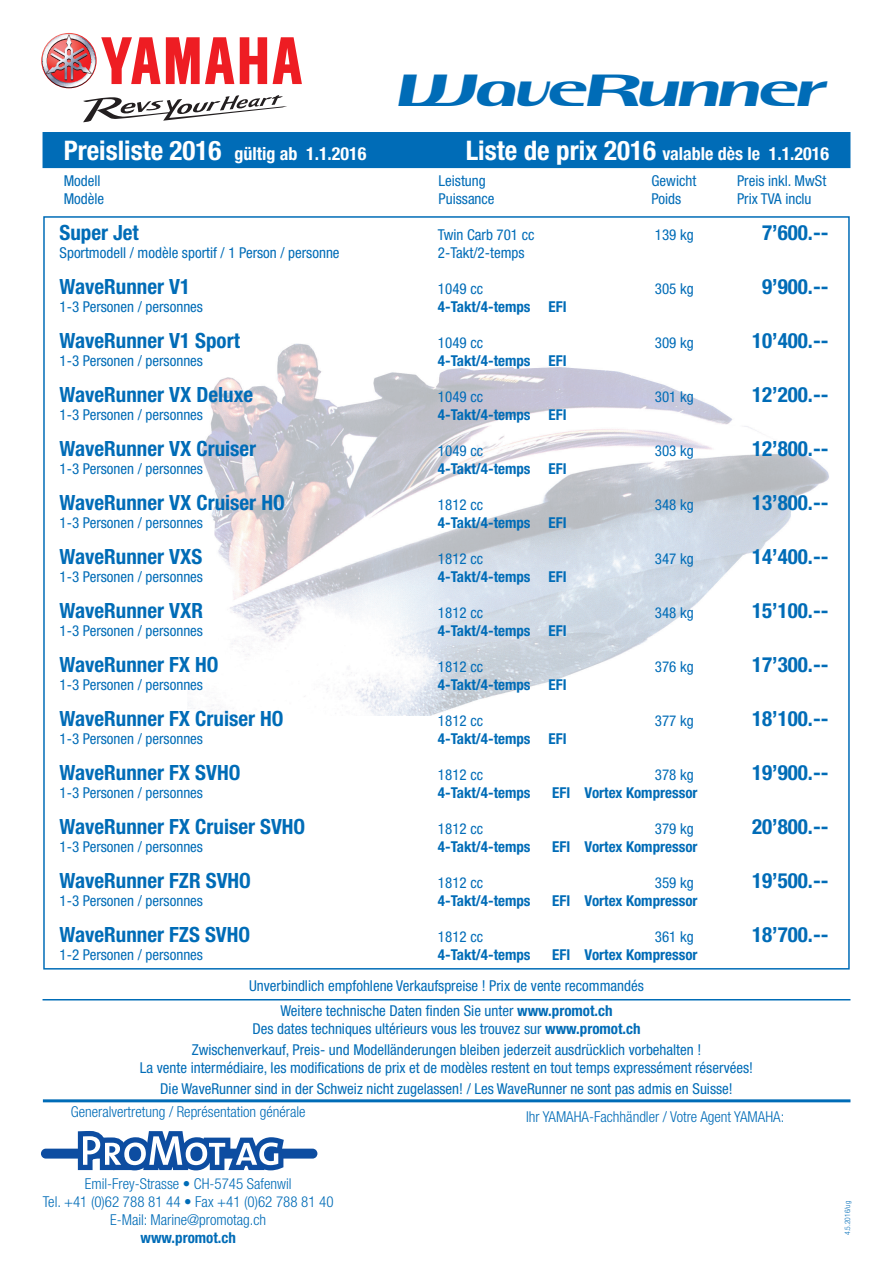
<style>
.page{position:relative;width:893px;height:1263px;background:#fff}
.page>*{position:absolute;margin:0;border:0;box-sizing:border-box;transform-origin:0 0}
.t1{font:39px "Koolhoven One Zero One";color:#006cb7}
._2-Takt_Tab_d{font:700 condensed 21px "Helvetica Neue";color:#006cb7}
._2-Takt_Tab_d-2{font:700 condensed 18px "Helvetica Neue";color:#fff}
._2-Takt_Tab_d-3{font:condensed 15px "Helvetica Neue";color:#006cb7}
._2-Takt_Tab_d-4{font:700 condensed 15px "Helvetica Neue";color:#006cb7}
.t2{font:300 condensed 15px "Helvetica Neue";color:#006cb7}
._2-Takt_Tab_d-5{font:300 condensed 7.5px "Helvetica Neue";color:#006cb7}
.s1{font-size:27px}
.s2{font-weight:700}
</style>
<div class="page">
<img style="left:188px;top:343px;width:641px;height:373px">
<hr style="left:43px;top:1099px;width:807px;height:3px;background:#006cb7">
<div style="left:43px;top:132px;width:807px;height:36px;background:#006cb7"></div>
<div style="left:41px;top:1148px;width:276px;height:10px;background:#0d4da1;border-radius:5px"></div>
<svg style="left:73px;top:1131px;width:211px;height:39px"></svg>
<hr style="left:43px;top:999px;width:807px;height:1px;background:#006cb7">
<svg style="left:240px;top:37px;width:27px;height:47px"></svg>
<svg style="left:273px;top:37px;width:29px;height:47px"></svg>
<svg style="left:42px;top:34px;width:192px;height:54px"></svg>
<svg style="left:83px;top:95px;width:204px;height:27px"></svg>
<p class="t1" style="left:399px;top:74px;width:429px">WaveRunner</p>
<p class="_2-Takt_Tab_d-2" style="left:64px;top:142px;width:304px"><span class="s1">Preisliste 2016</span> gültig ab 1.1.2016</p>
<p class="_2-Takt_Tab_d-2" style="left:466px;top:142px;width:365px"><span class="s1">Liste de prix 2016</span> valable dès le 1.1.2016</p>
<p class="_2-Takt_Tab_d-3" style="left:64px;top:172px;width:38px">Modell</p>
<p class="_2-Takt_Tab_d-3" style="left:439px;top:172px;width:49px">Leistung</p>
<p class="_2-Takt_Tab_d-3" style="left:652px;top:172px;width:46px">Gewicht</p>
<p class="_2-Takt_Tab_d-3" style="left:737px;top:172px;width:91px">Preis inkl. MwSt</p>
<p class="_2-Takt_Tab_d-3" style="left:64px;top:190px;width:42px">Modèle</p>
<p class="_2-Takt_Tab_d-3" style="left:439px;top:190px;width:58px">Puissance</p>
<p class="_2-Takt_Tab_d-3" style="left:652px;top:190px;width:31px">Poids</p>
<p class="_2-Takt_Tab_d-3" style="left:737px;top:190px;width:76px">Prix TVA inclu</p>
<p class="_2-Takt_Tab_d" style="left:60px;top:220px;width:81px">Super Jet</p>
<p class="_2-Takt_Tab_d-3" style="left:438px;top:226px;width:98px">Twin Carb 701 cc</p>
<p class="_2-Takt_Tab_d-3" style="left:655px;top:226px;width:40px">139 kg</p>
<p class="_2-Takt_Tab_d" style="left:762px;top:220px;width:68px">7’600.--</p>
<p class="_2-Takt_Tab_d-3" style="left:60px;top:244px;width:282px">Sportmodell / modèle sportif / 1 Person / personne</p>
<p class="_2-Takt_Tab_d-3" style="left:438px;top:244px;width:88px">2-Takt/2-temps</p>
<p class="_2-Takt_Tab_d" style="left:60px;top:274px;width:132px">WaveRunner V1</p>
<p class="_2-Takt_Tab_d-3" style="left:438px;top:280px;width:47px">1049 cc</p>
<p class="_2-Takt_Tab_d-3" style="left:655px;top:280px;width:40px">305 kg</p>
<p class="_2-Takt_Tab_d" style="left:762px;top:274px;width:68px">9’900.--</p>
<p class="_2-Takt_Tab_d-3" style="left:60px;top:298px;width:145px">1-3 Personen / personnes</p>
<p class="_2-Takt_Tab_d-4" style="left:438px;top:298px;width:130px">4-Takt/4-temps EFI</p>
<p class="_2-Takt_Tab_d" style="left:60px;top:328px;width:182px">WaveRunner V1 Sport</p>
<p class="_2-Takt_Tab_d-3" style="left:438px;top:334px;width:47px">1049 cc</p>
<p class="_2-Takt_Tab_d-3" style="left:655px;top:334px;width:40px">309 kg</p>
<p class="_2-Takt_Tab_d" style="left:752px;top:328px;width:78px">10’400.--</p>
<p class="_2-Takt_Tab_d-3" style="left:60px;top:352px;width:145px">1-3 Personen / personnes</p>
<p class="_2-Takt_Tab_d-4" style="left:438px;top:352px;width:130px">4-Takt/4-temps EFI</p>
<p class="_2-Takt_Tab_d" style="left:60px;top:382px;width:195px">WaveRunner VX Deluxe</p>
<p class="_2-Takt_Tab_d-3" style="left:438px;top:388px;width:47px">1049 cc</p>
<p class="_2-Takt_Tab_d-3" style="left:655px;top:388px;width:40px">301 kg</p>
<p class="_2-Takt_Tab_d" style="left:752px;top:382px;width:78px">12’200.--</p>
<p class="_2-Takt_Tab_d-3" style="left:60px;top:406px;width:145px">1-3 Personen / personnes</p>
<p class="_2-Takt_Tab_d-4" style="left:438px;top:406px;width:130px">4-Takt/4-temps EFI</p>
<p class="_2-Takt_Tab_d" style="left:60px;top:436px;width:198px">WaveRunner VX Cruiser</p>
<p class="_2-Takt_Tab_d-3" style="left:438px;top:442px;width:47px">1049 cc</p>
<p class="_2-Takt_Tab_d-3" style="left:655px;top:442px;width:40px">303 kg</p>
<p class="_2-Takt_Tab_d" style="left:752px;top:436px;width:78px">12’800.--</p>
<p class="_2-Takt_Tab_d-3" style="left:60px;top:460px;width:145px">1-3 Personen / personnes</p>
<p class="_2-Takt_Tab_d-4" style="left:438px;top:460px;width:130px">4-Takt/4-temps EFI</p>
<p class="_2-Takt_Tab_d" style="left:60px;top:490px;width:227px">WaveRunner VX Cruiser HO</p>
<p class="_2-Takt_Tab_d-3" style="left:438px;top:496px;width:47px">1812 cc</p>
<p class="_2-Takt_Tab_d-3" style="left:655px;top:496px;width:40px">348 kg</p>
<p class="_2-Takt_Tab_d" style="left:752px;top:490px;width:78px">13’800.--</p>
<p class="_2-Takt_Tab_d-3" style="left:60px;top:514px;width:145px">1-3 Personen / personnes</p>
<p class="_2-Takt_Tab_d-4" style="left:438px;top:514px;width:130px">4-Takt/4-temps EFI</p>
<p class="_2-Takt_Tab_d" style="left:60px;top:544px;width:144px">WaveRunner VXS</p>
<p class="_2-Takt_Tab_d-3" style="left:438px;top:550px;width:47px">1812 cc</p>
<p class="_2-Takt_Tab_d-3" style="left:655px;top:550px;width:40px">347 kg</p>
<p class="_2-Takt_Tab_d" style="left:752px;top:544px;width:78px">14’400.--</p>
<p class="_2-Takt_Tab_d-3" style="left:60px;top:568px;width:145px">1-3 Personen / personnes</p>
<p class="_2-Takt_Tab_d-4" style="left:438px;top:568px;width:130px">4-Takt/4-temps EFI</p>
<p class="_2-Takt_Tab_d" style="left:60px;top:598px;width:145px">WaveRunner VXR</p>
<p class="_2-Takt_Tab_d-3" style="left:438px;top:604px;width:47px">1812 cc</p>
<p class="_2-Takt_Tab_d-3" style="left:655px;top:604px;width:40px">348 kg</p>
<p class="_2-Takt_Tab_d" style="left:752px;top:598px;width:78px">15’100.--</p>
<p class="_2-Takt_Tab_d-3" style="left:60px;top:622px;width:145px">1-3 Personen / personnes</p>
<p class="_2-Takt_Tab_d-4" style="left:438px;top:622px;width:130px">4-Takt/4-temps EFI</p>
<p class="_2-Takt_Tab_d" style="left:60px;top:652px;width:161px">WaveRunner FX HO</p>
<p class="_2-Takt_Tab_d-3" style="left:438px;top:658px;width:47px">1812 cc</p>
<p class="_2-Takt_Tab_d-3" style="left:655px;top:658px;width:40px">376 kg</p>
<p class="_2-Takt_Tab_d" style="left:752px;top:652px;width:78px">17’300.--</p>
<p class="_2-Takt_Tab_d-3" style="left:60px;top:676px;width:145px">1-3 Personen / personnes</p>
<p class="_2-Takt_Tab_d-4" style="left:438px;top:676px;width:130px">4-Takt/4-temps EFI</p>
<p class="_2-Takt_Tab_d" style="left:60px;top:706px;width:225px">WaveRunner FX Cruiser HO</p>
<p class="_2-Takt_Tab_d-3" style="left:438px;top:712px;width:47px">1812 cc</p>
<p class="_2-Takt_Tab_d-3" style="left:655px;top:712px;width:40px">377 kg</p>
<p class="_2-Takt_Tab_d" style="left:752px;top:706px;width:78px">18’100.--</p>
<p class="_2-Takt_Tab_d-3" style="left:60px;top:730px;width:145px">1-3 Personen / personnes</p>
<p class="_2-Takt_Tab_d-4" style="left:438px;top:730px;width:130px">4-Takt/4-temps EFI</p>
<p class="_2-Takt_Tab_d" style="left:60px;top:760px;width:182px">WaveRunner FX SVHO</p>
<p class="_2-Takt_Tab_d-3" style="left:438px;top:766px;width:47px">1812 cc</p>
<p class="_2-Takt_Tab_d-3" style="left:655px;top:766px;width:40px">378 kg</p>
<p class="_2-Takt_Tab_d" style="left:752px;top:760px;width:78px">19’900.--</p>
<p class="_2-Takt_Tab_d-3" style="left:60px;top:784px;width:145px">1-3 Personen / personnes</p>
<p class="_2-Takt_Tab_d-4" style="left:438px;top:784px;width:94px">4-Takt/4-temps</p>
<p class="_2-Takt_Tab_d-4" style="left:552px;top:784px;width:147px">EFI Vortex Kompressor</p>
<p class="_2-Takt_Tab_d" style="left:60px;top:814px;width:247px">WaveRunner FX Cruiser SVHO</p>
<p class="_2-Takt_Tab_d-3" style="left:438px;top:820px;width:47px">1812 cc</p>
<p class="_2-Takt_Tab_d-3" style="left:655px;top:820px;width:40px">379 kg</p>
<p class="_2-Takt_Tab_d" style="left:752px;top:814px;width:78px">20’800.--</p>
<p class="_2-Takt_Tab_d-3" style="left:60px;top:838px;width:145px">1-3 Personen / personnes</p>
<p class="_2-Takt_Tab_d-4" style="left:438px;top:838px;width:94px">4-Takt/4-temps</p>
<p class="_2-Takt_Tab_d-4" style="left:552px;top:838px;width:147px">EFI Vortex Kompressor</p>
<p class="_2-Takt_Tab_d" style="left:60px;top:868px;width:193px">WaveRunner FZR SVHO</p>
<p class="_2-Takt_Tab_d-3" style="left:438px;top:874px;width:47px">1812 cc</p>
<p class="_2-Takt_Tab_d-3" style="left:655px;top:874px;width:40px">359 kg</p>
<p class="_2-Takt_Tab_d" style="left:752px;top:868px;width:78px">19’500.--</p>
<p class="_2-Takt_Tab_d-3" style="left:60px;top:892px;width:145px">1-3 Personen / personnes</p>
<p class="_2-Takt_Tab_d-4" style="left:438px;top:892px;width:94px">4-Takt/4-temps</p>
<p class="_2-Takt_Tab_d-4" style="left:552px;top:892px;width:147px">EFI Vortex Kompressor</p>
<p class="_2-Takt_Tab_d" style="left:60px;top:922px;width:192px">WaveRunner FZS SVHO</p>
<p class="_2-Takt_Tab_d-3" style="left:438px;top:928px;width:47px">1812 cc</p>
<p class="_2-Takt_Tab_d-3" style="left:655px;top:928px;width:40px">361 kg</p>
<p class="_2-Takt_Tab_d" style="left:752px;top:922px;width:78px">18’700.--</p>
<p class="_2-Takt_Tab_d-3" style="left:60px;top:946px;width:145px">1-2 Personen / personnes</p>
<p class="_2-Takt_Tab_d-4" style="left:438px;top:946px;width:94px">4-Takt/4-temps</p>
<p class="_2-Takt_Tab_d-4" style="left:552px;top:946px;width:147px">EFI Vortex Kompressor</p>
<p class="_2-Takt_Tab_d-3" style="left:249px;top:977px;width:396px">Unverbindlich empfohlene Verkaufspreise ! Prix de vente recommandés</p>
<p class="_2-Takt_Tab_d-3" style="left:280px;top:1002px;width:334px">Weitere technische Daten finden Sie unter <span class="s2">www.promot.ch</span></p>
<p class="_2-Takt_Tab_d-3" style="left:252px;top:1020px;width:390px">Des dates techniques ultérieurs vous les trouvez sur <span class="s2">www.promot.ch</span></p>
<p class="_2-Takt_Tab_d-3" style="left:192px;top:1041px;width:511px">Zwischenverkauf, Preis- und Modelländerungen bleiben jederzeit ausdrücklich vorbehalten !</p>
<p class="_2-Takt_Tab_d-3" style="left:140px;top:1059px;width:615px">La vente intermédiaire, les modifications de prix et de modèles restent en tout temps expressément réservées!</p>
<p class="_2-Takt_Tab_d-3" style="left:160px;top:1080px;width:574px">Die WaveRunner sind in der Schweiz nicht zugelassen! / Les WaveRunner ne sont pas admis en Suisse!</p>
<p class="t2" style="left:71px;top:1103px;width:236px">Generalvertretung / Représentation générale</p>
<p class="t2" style="left:526px;top:1108px;width:260px">Ihr YAMAHA-Fachhändler / Votre Agent YAMAHA:</p>
<p class="t2" style="left:85px;top:1175px;width:208px">Emil-Frey-Strasse • CH-5745 Safenwil</p>
<p class="t2" style="left:43px;top:1193px;width:292px">Tel. +41 (0)62 788 81 44 • Fax +41 (0)62 788 81 40</p>
<p class="t2" style="left:110px;top:1211px;width:158px">E-Mail: Marine@promotag.ch</p>
<p class="_2-Takt_Tab_d-4" style="left:140px;top:1229px;width:97px">www.promot.ch</p>
<p class="_2-Takt_Tab_d-5" style="left:843px;top:1235px;width:35px;rotate:-90deg">4.5.2016/ug</p>
</div>
